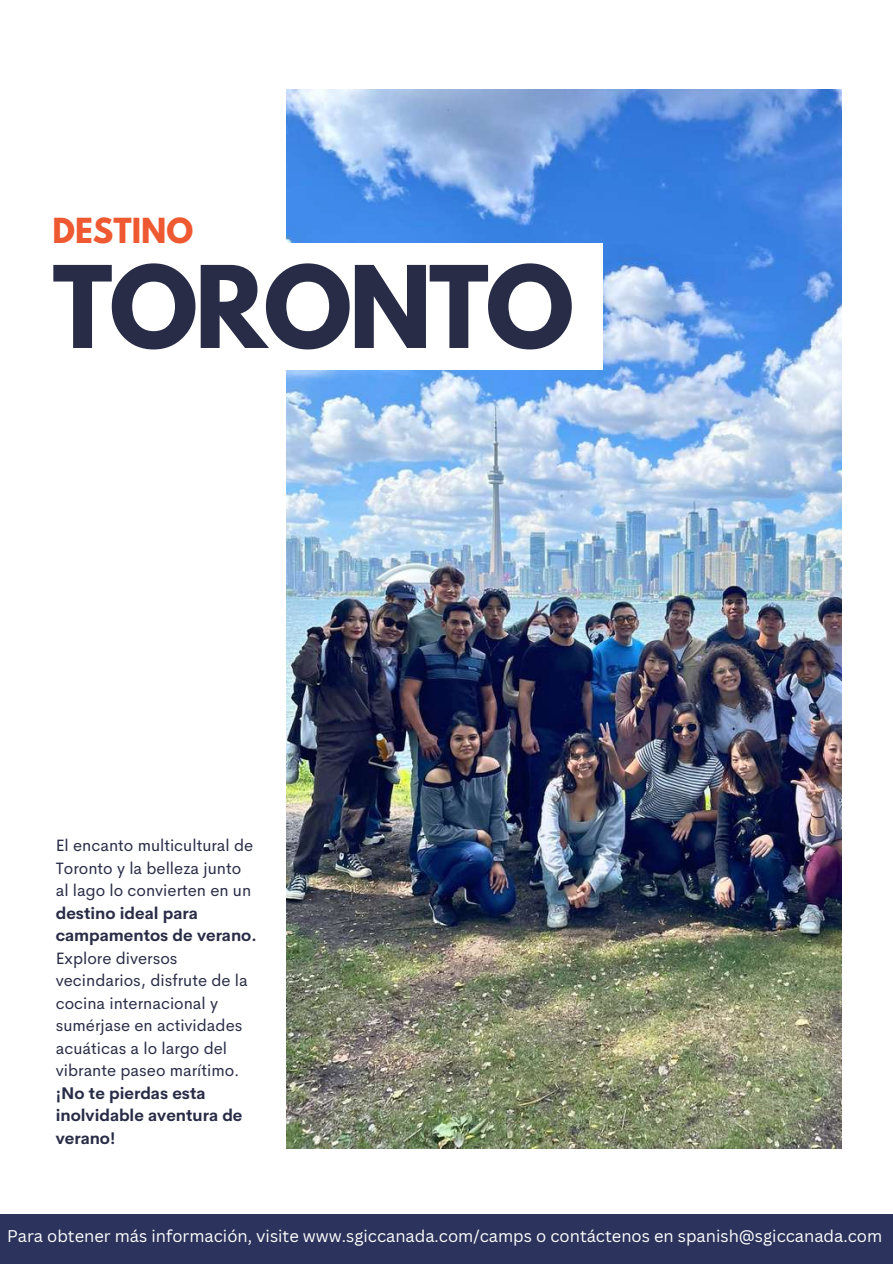
<style>
.page{position:relative;width:893px;height:1264px;background:#fff}
.page>*{position:absolute;margin:0;border:0;box-sizing:border-box;transform-origin:0 0}
.t1{font:700 100.65px "League Spartan";letter-spacing:-.03em;color:#282c46}
.t2{font:700 30.6px "League Spartan";color:#ef5931}
.t3{font:16.5px/22.5px "Cerebri Sans";color:#282c46}
.t4{font:16.5px "Canva Sans";color:#fff}
.t5{font:700 16.5px/22.5px "Cerebri Sans";color:#282c46}
</style>
<div class="page">
<img style="left:286px;top:89px;width:555px;height:1059px">
<div style="left:0;top:1214px;width:892px;height:49px;background:#2c335c"></div>
<div style="left:47px;top:244px;width:556px;height:126px;background:#fff"></div>
<h2 class="t2" style="left:53px;top:215px;width:142px">DESTINO</h2>
<h1 class="t1" style="left:53px;top:257px;width:523px">TORONTO</h1>
<p class="t3" style="left:56px;top:834px;width:199px">El encanto multicultural de<br>Toronto y la belleza junto al lago lo convierten en un</p>
<p class="t5" style="left:56px;top:901px;width:202px">destino ideal para campamentos de verano.</p>
<p class="t3" style="left:56px;top:946px;width:193px">Explore diversos vecindarios, disfrute de la cocina internacional y sumérjase en actividades acuáticas a lo largo del vibrante paseo marítimo.</p>
<p class="t5" style="left:56px;top:1081px;width:188px">¡No te pierdas esta inolvidable aventura de verano!</p>
<p class="t4" style="left:7px;top:1224px;width:876px">Para obtener más información, visite www.sgiccanada.com/camps o contáctenos en spanish@sgiccanada.com</p>
</div>
